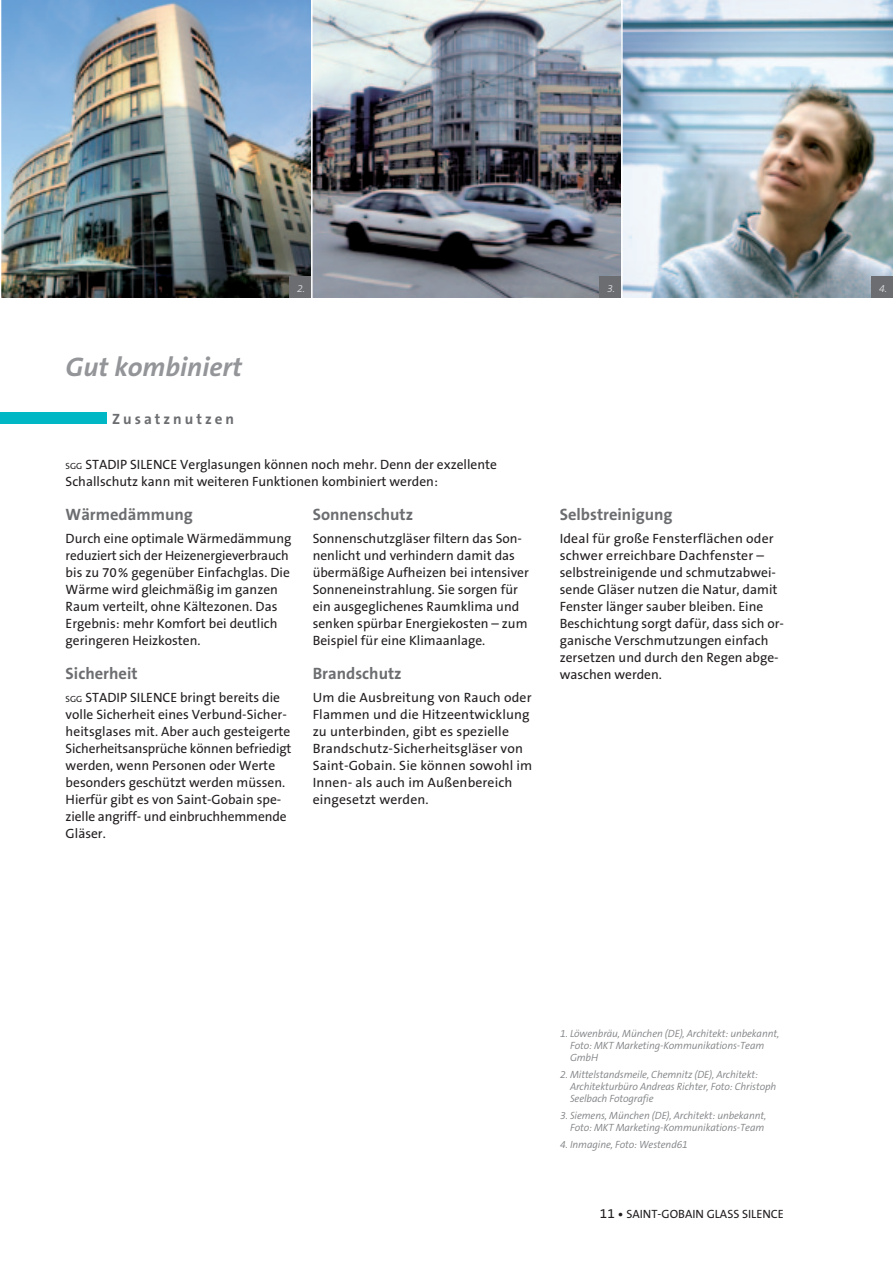
<style>
.page{position:relative;width:893px;height:1263px;background:#fff}
.page>*{position:absolute;margin:0;border:0;box-sizing:border-box;transform-origin:0 0}
.t1{font:italic 700 27px "The Sans B7";color:#939598}
.t2{font:700 16.5px "The Sans B7";color:#6c6d70}
.t3{font:700 15px "The Sans B7";letter-spacing:.2em;color:#6c6d70}
.t4{font:13.5px/17px "The Sans B5 Plain";color:#231f20}
.t5{font:12px "The Sans B5 Plain";color:#231f20}
.t6{font:italic 300 10.5px/12px "The Sans B4";letter-spacing:-.01em;color:#808285}
.t7{font:italic 300 10.5px "The Sans B4";color:#d9dadc}
.s1{font-size:9px}
.s2{font-size:13.5px}
.s3{font-size:15px}
</style>
<div class="page">
<img style="left:1px;top:0;width:620px;height:298px">
<div style="left:0;top:412px;width:106px;height:12px;background:#00b7c5"></div>
<div style="left:290px;top:276px;width:21px;height:22px;background:#6c6d70"></div>
<div style="left:600px;top:276px;width:21px;height:22px;background:#6c6d70"></div>
<img style="left:623px;top:0;width:270px;height:298px">
<div style="left:872px;top:276px;width:21px;height:22px;background:#6c6d70"></div>
<hr style="left:311px;top:0;width:2px;height:306px;background:#fff">
<h1 class="t1" style="left:66px;top:353px;width:178px">Gut kombiniert</h1>
<p class="t3" style="left:112px;top:411px;width:123px">Zusatznutzen</p>
<p class="t7" style="left:297px;top:283px;width:10px">2.</p>
<p class="t7" style="left:607px;top:283px;width:10px">3.</p>
<p class="t4" style="left:66px;top:457px;width:433px;text-indent:114px">Verglasungen können noch mehr. Denn der exzellente<br>Schallschutz kann mit weiteren Funktionen kombiniert werden:</p>
<p class="t4" style="left:66px;top:457px;width:35px"><span class="s1">SGG</span> Stadip</p>
<p class="t4" style="left:130px;top:457px;width:15px">Silence</p>
<p class="t2" style="left:66px;top:506px;width:129px">Wärmedämmung</p>
<p class="t4" style="left:66px;top:530px;width:227px">Durch eine optimale Wärmedämmung reduziert sich der Heizenergieverbrauch bis zu 70% gegenüber Einfachglas. Die Wärme wird gleichmäßig im ganzen Raum verteilt, ohne Kältezonen. Das Ergebnis: mehr Komfort bei deutlich geringeren Heizkosten.</p>
<p class="t2" style="left:66px;top:665px;width:73px">Sicherheit</p>
<p class="t4" style="left:66px;top:689px;width:227px"><span class="s1">SGG</span> STADIP SILENCE bringt bereits die volle Sicherheit eines Verbund-Sicher&shy;heitsglases mit. Aber auch gesteigerte Sicherheitsansprüche können befriedigt werden, wenn Personen oder Werte besonders geschützt werden müssen.<br>Hierfür gibt es von Saint-Gobain spe&shy;zielle angriff- und einbruchhemmende Gläser.</p>
<p class="t2" style="left:313px;top:506px;width:102px">Sonnenschutz</p>
<p class="t4" style="left:313px;top:530px;width:218px">Sonnenschutzgläser filtern das Son&shy;nenlicht und verhindern damit das übermäßige Aufheizen bei intensiver Sonneneinstrahlung. Sie sorgen für ein ausgeglichenes Raumklima und senken spürbar Energiekosten – zum Beispiel für eine Klimaanlage.</p>
<p class="t2" style="left:313px;top:665px;width:91px">Brandschutz</p>
<p class="t4" style="left:313px;top:689px;width:221px">Um die Ausbreitung von Rauch oder<br>Flammen und die Hitzeentwicklung zu unterbinden, gibt es spezielle<br>Brandschutz-Sicherheitsgläser von<br>Saint-Gobain. Sie können sowohl im<br>Innen- als auch im Außenbereich eingesetzt werden.</p>
<p class="t2" style="left:560px;top:506px;width:114px">Selbstreinigung</p>
<p class="t4" style="left:560px;top:530px;width:226px">Ideal für große Fensterflächen oder schwer erreichbare Dachfenster – selbstreinigende und schmutzabwei&shy;sende Gläser nutzen die Natur, damit Fenster länger sauber bleiben. Eine Beschichtung sorgt dafür, dass sich or&shy;ganische Verschmutzungen einfach zersetzen und durch den Regen abge&shy;waschen werden.</p>
<p class="t6" style="left:570px;top:1028px;width:211px;text-indent:-10px">1. Löwenbräu, München (DE), Architekt: unbekannt,<br>Foto: MKT Marketing-Kommunikations-Team<br>GmbH</p>
<p class="t6" style="left:570px;top:1069px;width:208px;text-indent:-10px">2. Mittelstandsmeile, Chemnitz (DE), Architekt:<br>Architekturbüro Andreas Richter, Foto: Christoph<br>Seelbach Fotografie</p>
<p class="t6" style="left:560px;top:1110px;width:208px;text-align:right">3. Siemens, München (DE), Architekt: unbekannt,<br>Foto: MKT Marketing-Kommunikations-Team</p>
<p class="t6" style="left:560px;top:1139px;width:129px">4. Inmagine, Foto: Westend61</p>
<p class="t5" style="left:600px;top:1207px;width:185px"><span class="s2">11</span> <span class="s3">•</span> SAINT-GOBAIN GLASS SILENCE</p>
<p class="t7" style="left:879px;top:283px;width:10px">4.</p>
</div>
